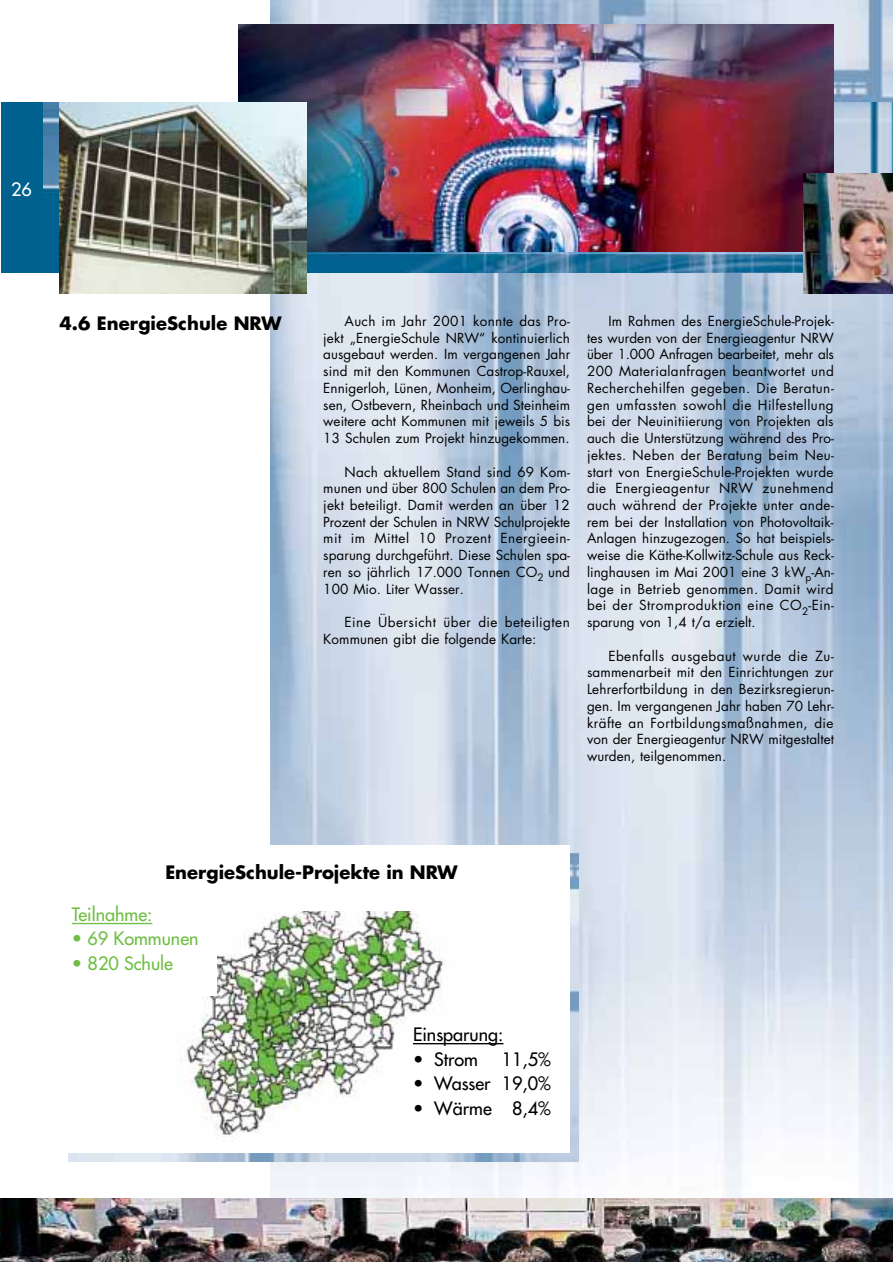
<style>
.page{position:relative;width:893px;height:1262px;background:#fff}
.page>*{position:absolute;margin:0;border:0;box-sizing:border-box;transform-origin:0 0}
.t1{font:700 18px "Futura";color:#000}
.t2{font:18px "Futura";color:#000}
.t3{font:18px "Futura";color:#70be44}
.t4{font:18px "Futura";color:#fff}
.t5{font:13.5px/16.6px "Futura";letter-spacing:.005em;color:#000;text-align:justify}
.t6{font:13.5px/16.8px "Futura";letter-spacing:.035em;color:#000}
</style>
<div class="page">
<img style="left:271px;top:0;width:621px;height:1198px">
<img style="left:43px;top:102px;width:849px;height:170px">
<div style="left:1px;top:102px;width:42px;height:170px;background:#00608e"></div>
<img style="left:238px;top:24px;width:595px;height:227px">
<img style="left:60px;top:102px;width:246px;height:192px">
<img style="left:803px;top:173px;width:89px;height:121px">
<img style="left:1px;top:1198px;width:891px;height:64px">
<img style="left:68px;top:853px;width:510px;height:308px">
<div style="left:60px;top:845px;width:510px;height:307px;background:#fff"></div>
<img style="left:181px;top:911px;width:263px;height:226px">
<div style="left:72px;top:905px;width:145px;height:90px;background:#fff"></div>
<svg style="left:72px;top:922px;width:6px;height:2px"></svg>
<hr style="left:78px;top:922px;width:74px;height:2px;background:#70be44">
<div style="left:413px;top:1025px;width:146px;height:109px;background:#fff"></div>
<hr style="left:413px;top:1043px;width:56px;height:1px;background:#000">
<hr style="left:469px;top:1043px;width:34px;height:1px;background:#000">
<h1 class="t4" style="left:11px;top:181px;width:22px">26</h1>
<h1 class="t1" style="left:60px;top:315px;width:224px">4.6 EnergieSchule NRW</h1>
<p class="t5" style="left:323px;top:314px;width:248px;text-indent:21px">Auch im Jahr 2001 konnte das Pro&shy;jekt „EnergieSchule NRW“ kontinuierlich ausgebaut werden. Im vergangenen Jahr sind mit den Kommunen Castrop-Rauxel, Ennigerloh, Lünen, Monheim, Oerlinghau&shy;sen, Ostbevern, Rheinbach und Steinheim weitere acht Kommunen mit jeweils 5 bis 13 Schulen zum Projekt hinzugekommen.</p>
<p class="t5" style="left:323px;top:464px;width:248px;text-indent:21px">Nach aktuellem Stand sind 69 Kom&shy;munen und über 800 Schulen an dem Pro&shy;jekt beteiligt. Damit werden an über 12<br>Prozent der Schulen in NRW Schulprojekte mit im Mittel 10 Prozent Energieein&shy;sparung durchgeführt. Diese Schulen spa&shy;ren so jährlich 17.000 Tonnen CO<sub>2</sub> und 100 Mio. Liter Wasser.</p>
<p class="t6" style="left:323px;top:615px;width:248px;text-indent:21px">Eine Übersicht über die beteiligten<br>Kommunen gibt die folgende Karte:</p>
<p class="t5" style="left:587px;top:314px;width:248px;text-indent:21px">Im Rahmen des EnergieSchule-Projek&shy;tes wurden von der Energieagentur NRW über 1.000 Anfragen bearbeitet, mehr als 200 Materialanfragen beantwortet und Recherchehilfen gegeben. Die Beratun&shy;gen umfassten sowohl die Hilfestellung bei der Neuinitiierung von Projekten als auch die Unterstützung während des Pro&shy;jektes. Neben der Beratung beim Neu&shy;start von EnergieSchule-Projekten wurde die Energieagentur NRW zunehmend auch während der Projekte unter ande&shy;rem bei der Installation von Photovoltaik-Anlagen hinzugezogen. So hat beispiels&shy;weise die Käthe-Kollwitz-Schule aus Reck&shy;linghausen im Mai 2001 eine 3 kW<sub>p</sub>-An&shy;lage in Betrieb genommen. Damit wird bei der Stromproduktion eine CO<sub>2</sub>-Ein&shy;sparung von 1,4 t/a erzielt.</p>
<p class="t5" style="left:587px;top:648px;width:248px;text-indent:21px">Ebenfalls ausgebaut wurde die Zu&shy;sammenarbeit mit den Einrichtungen zur Lehrerfortbildung in den Bezirksregierun&shy;gen. Im vergangenen Jahr haben 70 Lehr&shy;kräfte an Fortbildungsmaßnahmen, die von der Energieagentur NRW mitgestaltet wurden, teilgenommen.</p>
<h1 class="t1" style="left:165px;top:864px;width:294px">EnergieSchule-Projekte in NRW</h1>
<h1 class="t3" style="left:72px;top:905px;width:82px">Teilnahme:</h1>
<h1 class="t3" style="left:72px;top:929px;width:128px">• 69 Kommunen</h1>
<h1 class="t3" style="left:72px;top:954px;width:103px">• 820 Schule</h1>
<h1 class="t2" style="left:413px;top:1025px;width:92px">Einsparung:</h1>
<h1 class="t2" style="left:413px;top:1049px;width:67px">• Strom</h1>
<h1 class="t2" style="left:501px;top:1049px;width:51px">11,5%</h1>
<h1 class="t2" style="left:413px;top:1074px;width:139px">• Wasser 19,0%</h1>
<h1 class="t2" style="left:413px;top:1099px;width:139px">• Wärme 8,4%</h1>
</div>
